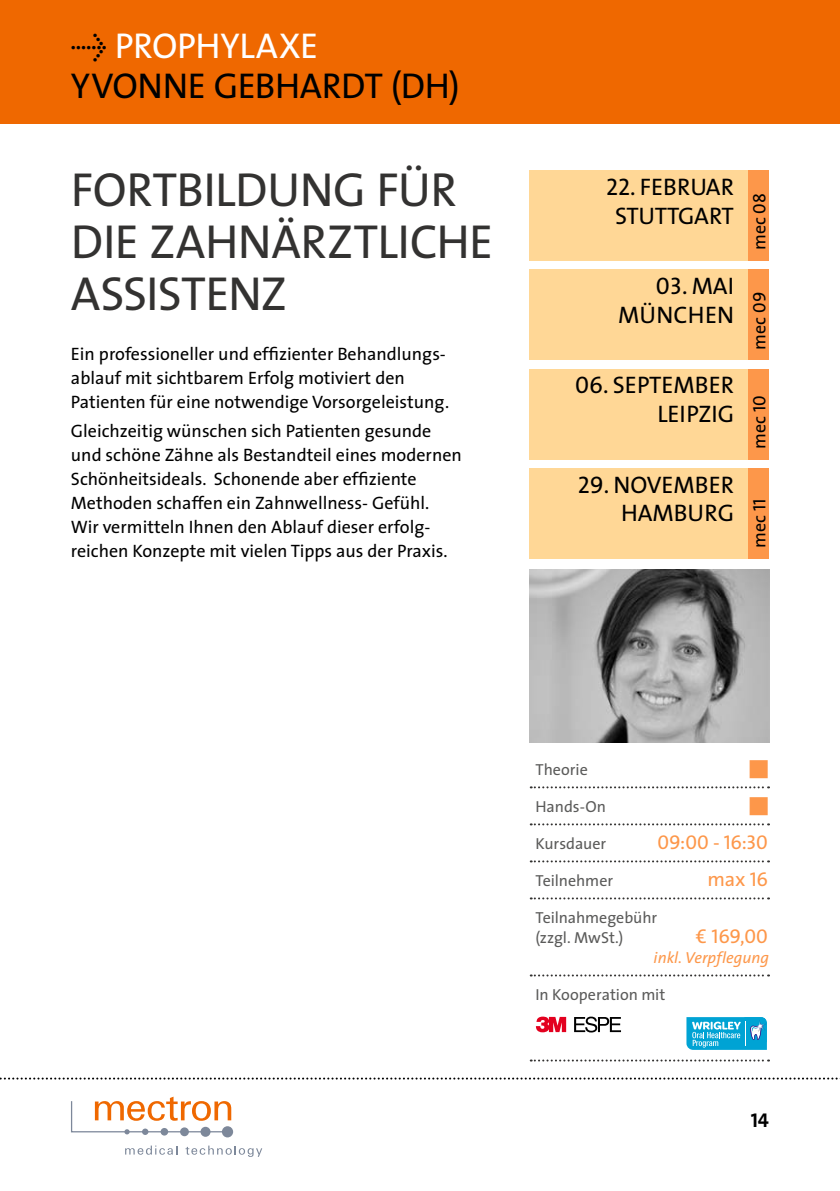
<style>
.page{position:relative;width:840px;height:1191px;background:#fff}
.page>*{position:absolute;margin:0;border:0;box-sizing:border-box;transform-origin:0 0}
.t1{font:48px/52px "The Sans";letter-spacing:-.015em;color:#333231}
.t2{font:36px "The Sans";letter-spacing:-.01em;color:#000}
.t3{font:36px "The Sans";letter-spacing:-.01em;color:#fff}
.t4{font:24px/28.8px "The Sans Caps";color:#000;text-align:right}
.t5{font:20px "The Sans Caps";letter-spacing:-.015em;color:#fd974a}
.t6{font:20px "The Sans";color:#fd974a}
.t7{font:20px "The Sans Bold Caps";color:#000}
.t8{font:20px "The Sans Expert";color:#fd974a}
.t9{font:18px/24px "The Sans";color:#000}
.t10{font:16px/20px "The Sans";color:#5b5b5a}
.t11{font:italic 16px "The Sans";color:#fd974a}
.s1{font-family:"The Sans Expert";color:#000}
.s2{font-family:"The Sans Caps"}
.s3{font-family:"The Sans"}
</style>
<div class="page">
<div style="left:160px;top:1128px;width:8px;height:7px;background:#7d889a;border-radius:50%"></div>
<svg style="left:180px;top:1127px;width:9px;height:9px"></svg>
<div style="left:200px;top:1126px;width:10px;height:10px;background:#7d889a;border-radius:50%"></div>
<div style="left:222px;top:1126px;width:11px;height:11px;background:#7d889a;border-radius:50%"></div>
<svg style="left:71px;top:1096px;width:163px;height:38px"></svg>
<svg style="left:125px;top:1145px;width:52px;height:9px"></svg>
<svg style="left:185px;top:1145px;width:77px;height:12px"></svg>
<svg style="left:0;top:1077px;width:840px;height:2px"></svg>
<div style="left:0;top:0;width:839px;height:124px;background:#ef6800"></div>
<img style="left:529px;top:570px;width:239px;height:173px">
<div style="left:747px;top:170px;width:21px;height:91px;background:#fd974a"></div>
<div style="left:529px;top:170px;width:218px;height:91px;background:#ffd796"></div>
<div style="left:747px;top:269px;width:21px;height:91px;background:#fd974a"></div>
<div style="left:529px;top:269px;width:218px;height:91px;background:#ffd796"></div>
<div style="left:747px;top:369px;width:21px;height:90px;background:#fd974a"></div>
<div style="left:529px;top:369px;width:218px;height:90px;background:#ffd796"></div>
<div style="left:747px;top:468px;width:21px;height:90px;background:#fd974a"></div>
<div style="left:529px;top:468px;width:218px;height:90px;background:#ffd796"></div>
<svg style="left:530px;top:786px;width:238px;height:2px"></svg>
<svg style="left:530px;top:823px;width:238px;height:2px"></svg>
<svg style="left:530px;top:860px;width:238px;height:2px"></svg>
<svg style="left:530px;top:897px;width:238px;height:2px"></svg>
<svg style="left:530px;top:974px;width:238px;height:2px"></svg>
<svg style="left:530px;top:1059px;width:238px;height:2px"></svg>
<svg style="left:535px;top:1016px;width:31px;height:16px"></svg>
<svg style="left:574px;top:1016px;width:46px;height:16px"></svg>
<svg style="left:686px;top:1017px;width:81px;height:33px;background:#35b3db"></svg>
<h2 class="t3" style="left:71px;top:23px;width:249px"><span class="s1">Û</span> PROPHYLAXE</h2>
<h2 class="t2" style="left:71px;top:63px;width:390px">YVONNE GEBHARDT (DH)</h2>
<h1 class="t1" style="left:71px;top:164px;width:423px">FORTBILDUNG FÜR<br>DIE ZAHNÄRZTLICHE<br>ASSISTENZ</h1>
<p class="t9" style="left:71px;top:341px;width:379px">Ein professioneller und effizienter Behandlungs&shy;ablauf mit sichtbarem Erfolg motiviert den<br>Patienten für eine notwendige Vorsorgeleistung.</p>
<p class="t9" style="left:71px;top:419px;width:392px">Gleichzeitig wünschen sich Patienten gesunde und schöne Zähne als Bestandteil eines modernen Schönheitsideals. Schonende aber effiziente Methoden schaffen ein Zahnwellness- Gefühl.<br>Wir vermitteln Ihnen den Ablauf dieser erfolg&shy;reichen Konzepte mit vielen Tipps aus der Praxis.</p>
<h3 class="t4" style="left:605px;top:172px;width:129px;text-align:center">22. FEBRUAR<br>STUTTGART</h3>
<h3 class="t4" style="left:618px;top:272px;width:117px">03. MAI<br>MÜNCHEN</h3>
<h3 class="t4" style="left:575px;top:371px;width:160px">06. SEPTEMBER<br>LEIPZIG</h3>
<h3 class="t4" style="left:577px;top:470px;width:157px">29. NOVEMBER<br>HAMBURG</h3>
<p class="t9" style="left:747px;top:250px;width:59px;rotate:-90deg">mec <span class="s2">08</span></p>
<p class="t9" style="left:747px;top:349px;width:59px;rotate:-90deg">mec <span class="s2">09</span></p>
<p class="t9" style="left:747px;top:449px;width:55px;rotate:-90deg">mec <span class="s2">10</span></p>
<p class="t9" style="left:747px;top:548px;width:51px;rotate:-90deg">mec <span class="s2">11</span></p>
<p class="t10" style="left:535px;top:759px;width:54px">Theorie</p>
<p class="t8" style="left:749px;top:755px;width:19px">Ô</p>
<p class="t10" style="left:535px;top:796px;width:72px">Hands-On</p>
<p class="t8" style="left:749px;top:792px;width:19px">Ô</p>
<p class="t10" style="left:535px;top:833px;width:72px">Kursdauer</p>
<p class="t5" style="left:657px;top:829px;width:112px">09:00 - 16:30</p>
<p class="t10" style="left:535px;top:871px;width:79px">Teilnehmer</p>
<p class="t6" style="left:707px;top:866px;width:62px">max <span class="s2">16</span></p>
<p class="t10" style="left:535px;top:908px;width:123px">Teilnahmegebühr (zzgl. MwSt.)</p>
<p class="t5" style="left:695px;top:923px;width:74px"><span class="s3">€</span> 169,00</p>
<p class="t11" style="left:653px;top:947px;width:117px">inkl. Verpflegung</p>
<p class="t10" style="left:535px;top:985px;width:131px">In Kooperation mit</p>
<p class="t7" style="left:750px;top:1107px;width:20px">14</p>
</div>
